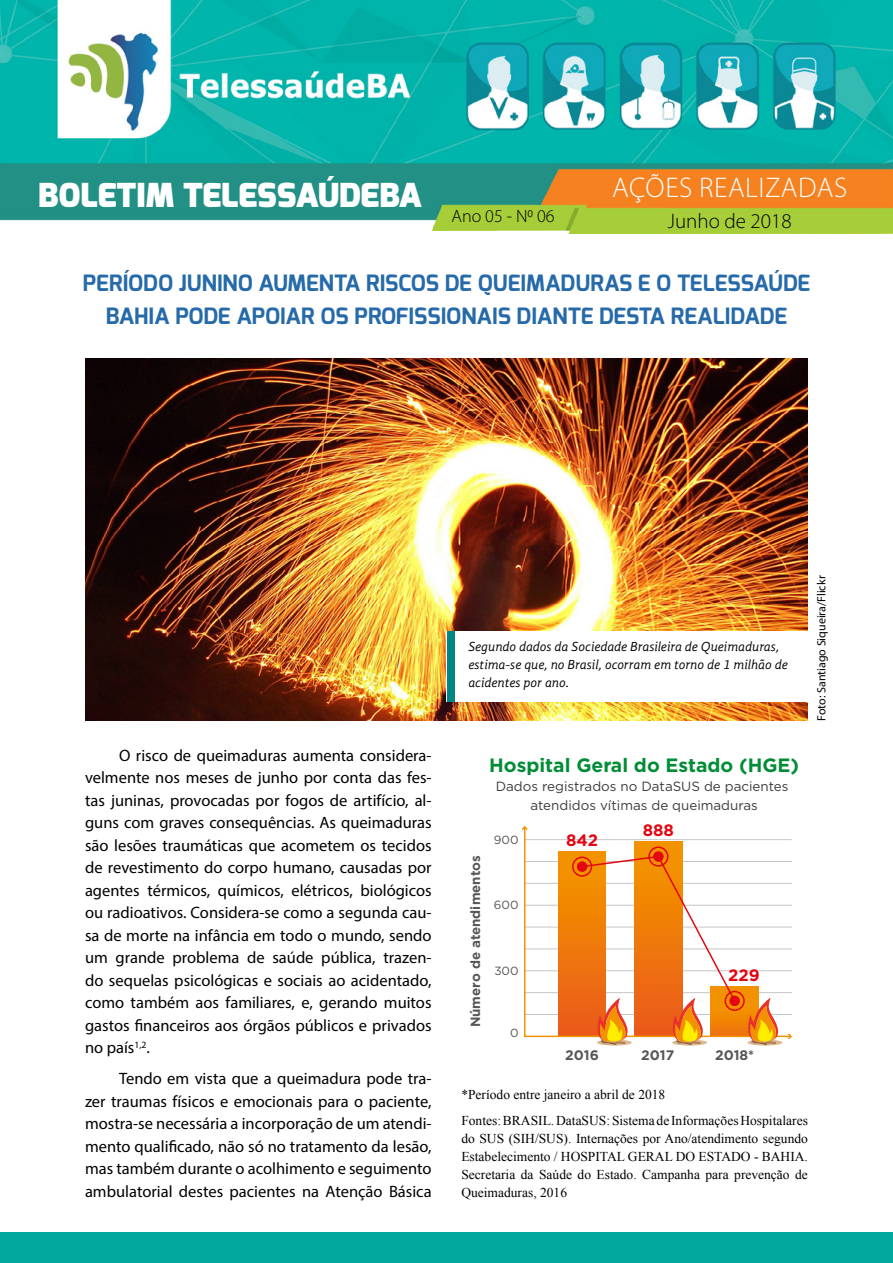
<style>
.page{position:relative;width:893px;height:1263px;background:#fff}
.page>*{position:absolute;margin:0;border:0;box-sizing:border-box;transform-origin:0 0}
.t1{font:900 33px "Exo";color:#fff}
.t2{font:300 28.5px "Myriad Pro";letter-spacing:.02em;color:#fff}
.t3{font:700 22.5px/33px "Exo";color:#266aa9;text-align:center}
.t4{font:300 21px "Myriad Pro";color:#000}
.t5{font:700 19.35px "Gotham";color:#008d36}
.t6{font:300 18px "Myriad Pro";color:#000}
.t7{font:16.5px/22.5px "Myriad Pro";color:#000;text-align:justify}
.t8{font:700 16.5px "Gotham";color:#e30613}
.t9{font:700 13.8px "Gotham";color:#575756}
.t10{font:13.5px/18px "Times New Roman";color:#000}
.t11{font:italic 13.5px/18px "Gandhi Sans";color:#000}
.t12{font:13.35px/19.4px "Gotham";color:#3c3c3b;text-align:center}
.t13{font:700 13.35px "Gotham";color:#575756}
.t14{font:12px "Myriad Pro";color:#000}
.t15{font:11.85px "Gotham";color:#575756}
</style>
<div class="page">
<img style="left:0;top:0;width:893px;height:234px">
<div style="left:0;top:1232px;width:893px;height:31px;background:#00a89e"></div>
<img style="left:86px;top:358px;width:722px;height:363px">
<svg style="left:524px;top:828px;width:268px;height:210px"></svg>
<svg style="left:522px;top:826px;width:5px;height:5px"></svg>
<svg style="left:747px;top:998px;width:45px;height:48px"></svg>
<div style="left:572px;top:856px;width:20px;height:21px;border:1px solid #e30613;border-radius:50%"></div>
<div style="left:577px;top:861px;width:10px;height:11px;background:#e30613;border-radius:50%"></div>
<div style="left:648px;top:846px;width:20px;height:21px;border:1px solid #e30613;border-radius:50%"></div>
<svg style="left:653px;top:851px;width:11px;height:11px"></svg>
<div style="left:725px;top:991px;width:20px;height:20px;border:1px solid #e30613;border-radius:50%"></div>
<div style="left:729px;top:995px;width:11px;height:11px;background:#e30613;border-radius:50%"></div>
<svg style="left:580px;top:855px;width:157px;height:191px"></svg>
<div style="left:447px;top:631px;width:361px;height:71px;background:#fff"></div>
<div style="left:447px;top:631px;width:7px;height:71px;background:#008685"></div>
<h1 class="t1" style="left:38px;top:174px;width:385px">BOLETIM TELESSAÚDEBA</h1>
<h2 class="t2" style="left:612px;top:171px;width:237px">AÇÕES REALIZADAS</h2>
<p class="t6" style="left:452px;top:205px;width:105px">Ano 05 - N0 06</p>
<p class="t4" style="left:668px;top:209px;width:125px">Junho de 2018</p>
<h3 class="t3" style="left:83px;top:267px;width:729px">PERÍODO JUNINO AUMENTA RISCOS DE QUEIMADURAS E O TELESSAÚDE<br>BAHIA PODE APOIAR OS PROFISSIONAIS DIANTE DESTA REALIDADE</h3>
<p class="t7" style="left:85px;top:744px;width:348px;text-indent:34px">O risco de queimaduras aumenta considera&shy;velmente nos meses de junho por conta das fes&shy;tas juninas, provocadas por fogos de artifício, al&shy;guns com graves consequências. As queimaduras são lesões traumáticas que acometem os tecidos de revestimento do corpo humano, causadas por agentes térmicos, químicos, elétricos, biológicos ou radioativos. Considera-se como a segunda cau&shy;sa de morte na infância em todo o mundo, sendo um grande problema de saúde pública, trazen&shy;do sequelas psicológicas e sociais ao acidentado, como também aos familiares, e, gerando muitos gastos financeiros aos órgãos públicos e privados no país<sup>1,2</sup>.</p>
<p class="t7" style="left:85px;top:1067px;width:348px;text-indent:34px">Tendo em vista que a queimadura pode tra&shy;zer traumas físicos e emocionais para o paciente, mostra-se necessária a incorporação de um atendi&shy;mento qualificado, não só no tratamento da lesão, mas também durante o acolhimento e seguimento ambulatorial destes pacientes na Atenção Básica</p>
<p class="t11" style="left:468px;top:638px;width:321px">Segundo dados da Sociedade Brasileira de Queimaduras, estima-se que, no Brasil, ocorram em torno de 1 milhão de acidentes por ano.</p>
<p class="t14" style="left:814px;top:721px;width:147px;rotate:-90deg">Foto: Santiago Siqueira/Flickr</p>
<p class="t13" style="left:467px;top:1027px;width:173px;rotate:-90deg">Número de atendimentos</p>
<p class="t5" style="left:489px;top:752px;width:311px">Hospital Geral do Estado (HGE)</p>
<p class="t12" style="left:496px;top:776px;width:294px">Dados registrados no DataSUS de pacientes atendidos vítimas de queimaduras</p>
<p class="t15" style="left:494px;top:832px;width:26px">900</p>
<p class="t8" style="left:566px;top:829px;width:34px">842</p>
<p class="t8" style="left:643px;top:819px;width:33px">888</p>
<p class="t15" style="left:494px;top:897px;width:26px">600</p>
<p class="t15" style="left:494px;top:963px;width:26px">300</p>
<p class="t15" style="left:510px;top:1025px;width:10px">0</p>
<p class="t8" style="left:728px;top:964px;width:33px">229</p>
<p class="t9" style="left:565px;top:1046px;width:35px">2016</p>
<p class="t9" style="left:641px;top:1046px;width:35px">2017</p>
<p class="t9" style="left:715px;top:1046px;width:41px">2018*</p>
<p class="t10" style="left:461px;top:1080px;width:348px;line-height:26.5px">*Período entre janeiro a abril de 2018<br>Fontes: BRASIL. DataSUS: Sistema de Informações Hospitalares</p>
<p class="t10" style="left:461px;top:1129px;width:348px;text-align:justify">do SUS (SIH/SUS). Internações por Ano/atendimento segundo Estabelecimento / HOSPITAL GERAL DO ESTADO - BAHIA.<br>Secretaria da Saúde do Estado. Campanha para prevenção de Queimaduras, 2016</p>
</div>
